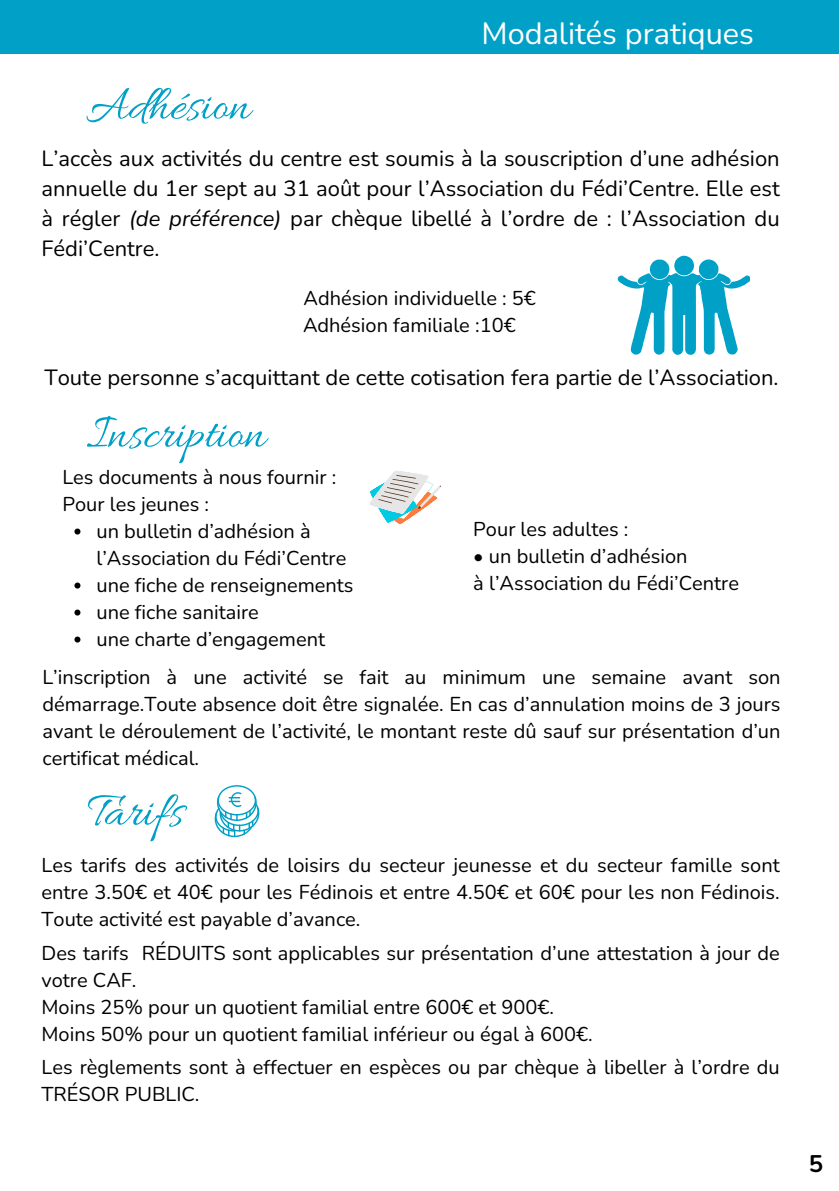
<style>
.page{position:relative;width:839px;height:1191px;background:#fff}
.page>*{position:absolute;margin:0;border:0;box-sizing:border-box;transform-origin:0 0}
.t1{font:50px "Allura";color:#00a0c7}
.t2{font:30.6px "Nunito";color:#fff}
.t3{font:700 24px "Nunito";color:#000}
.t4{font:22px/30px "Nunito";color:#000;text-align:justify}
.t5{font:20px/27px "Nunito";color:#000}
.s1{font-style:italic}
</style>
<div class="page">
<svg style="left:617px;top:255px;width:132px;height:100px"></svg>
<div style="left:0;top:0;width:838px;height:54px;background:#00a0c7"></div>
<svg style="left:370px;top:471px;width:71px;height:53px"></svg>
<svg style="left:215px;top:785px;width:44px;height:52px"></svg>
<svg style="left:74px;top:529px;width:6px;height:6px"></svg>
<svg style="left:74px;top:583px;width:6px;height:6px"></svg>
<svg style="left:74px;top:610px;width:6px;height:6px"></svg>
<svg style="left:74px;top:637px;width:6px;height:6px"></svg>
<h1 class="t1" style="left:86px;top:78px;width:166px">Adhésion</h1>
<h2 class="t2" style="left:481px;top:13px;width:274px">Modalités pratiques</h2>
<p class="t4" style="left:41px;top:144px;width:739px">L’accès aux activités du centre est soumis à la souscription d’une adhésion annuelle du 1er sept au 31 août pour l’Association du Fédi’Centre. Elle est à régler <span class="s1">(de préférence)</span> par chèque libellé à l’ordre de : l’Association du Fédi’Centre.</p>
<p class="t5" style="left:303px;top:285px;width:234px">Adhésion individuelle : 5€<br>Adhésion familiale :10€</p>
<p class="t4" style="left:44px;top:363px;width:735px">Toute personne s’acquittant de cette cotisation fera partie de l’Association.</p>
<h1 class="t1" style="left:87px;top:406px;width:180px">Inscription</h1>
<p class="t5" style="left:62px;top:463px;width:275px">Les documents à nous fournir :<br>Pour les jeunes :</p>
<p class="t5" style="left:96px;top:517px;width:258px">un bulletin d’adhésion à l’Association du Fédi’Centre une fiche de renseignements une fiche sanitaire<br>une charte d’engagement</p>
<p class="t5" style="left:473px;top:516px;width:156px">Pour les adultes :</p>
<p class="t5" style="left:473px;top:543px;width:267px">• un bulletin d’adhésion<br>à l’Association du Fédi’Centre</p>
<p class="t5" style="left:42px;top:664px;width:739px;text-align:justify">L’inscription à une activité se fait au minimum une semaine avant son démarrage.Toute absence doit être signalée. En cas d’annulation moins de 3 jours avant le déroulement de l’activité, le montant reste dû sauf sur présentation d’un certificat médical.</p>
<h1 class="t1" style="left:87px;top:784px;width:97px">Tarifs</h1>
<p class="t5" style="left:41px;top:852px;width:739px;text-align:justify">Les tarifs des activités de loisirs du secteur jeunesse et du secteur famille sont entre 3.50€ et 40€ pour les Fédinois et entre 4.50€ et 60€ pour les non Fédinois.<br>Toute activité est payable d’avance.</p>
<p class="t5" style="left:41px;top:940px;width:739px">Des tarifs RÉDUITS sont applicables sur présentation d’une attestation à jour de votre CAF.<br>Moins 25% pour un quotient familial entre 600€ et 900€.<br>Moins 50% pour un quotient familial inférieur ou égal à 600€.</p>
<p class="t5" style="left:41px;top:1054px;width:739px">Les règlements sont à effectuer en espèces ou par chèque à libeller à l’ordre du<br>TRÉSOR PUBLIC.</p>
<p class="t3" style="left:808px;top:1147px;width:16px">5</p>
</div>
